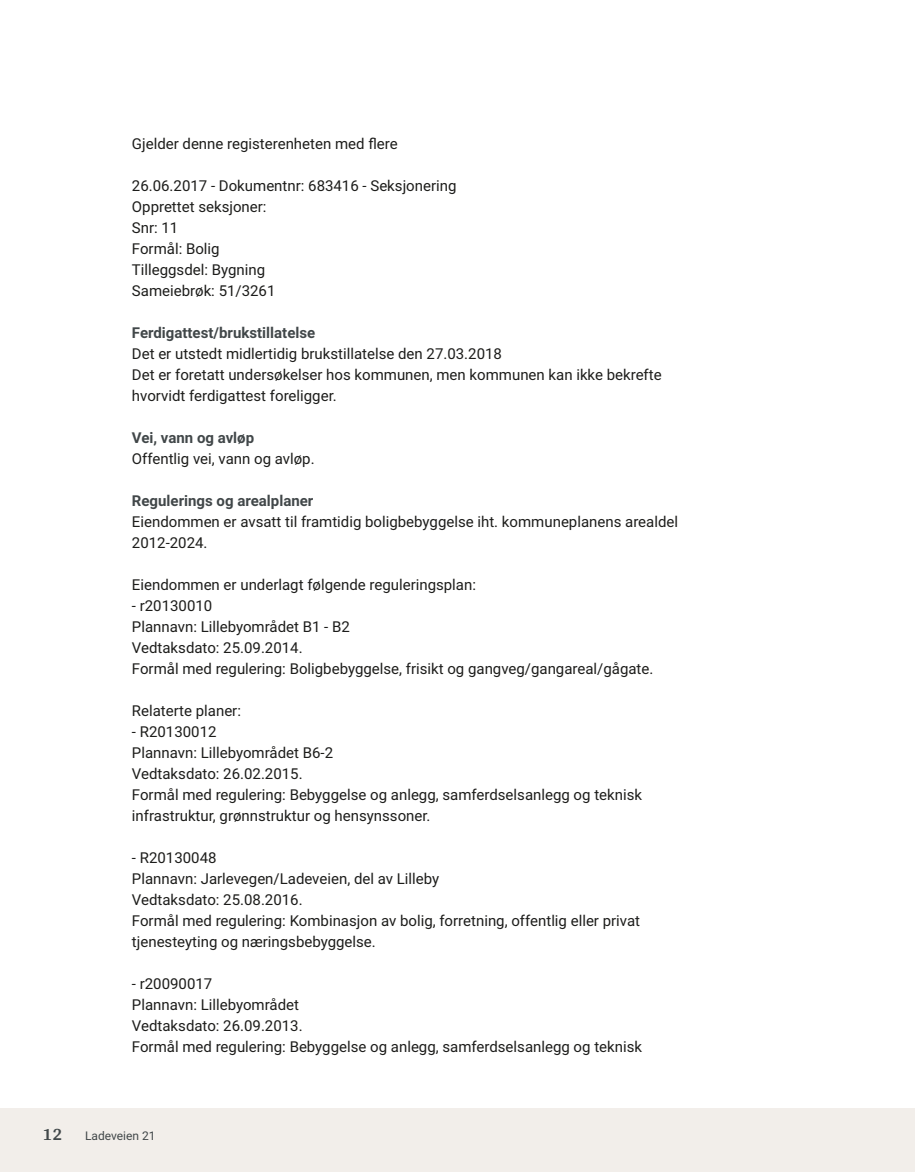
<style>
.page{position:relative;width:915px;height:1172px;background:#fff}
.page>*{position:absolute;margin:0;border:0;box-sizing:border-box;transform-origin:0 0}
.t1{font:700 18px "Arya";color:#414749}
.t2{font:15px/21px "Roboto Vitec";color:#1d1d1b}
.t3{font:700 15px "Roboto Vitec";color:#414749}
.t4{font:12px "Roboto Vitec";color:#414749}
</style>
<div class="page">
<div style="left:0;top:1108px;width:914px;height:64px;background:#f2eeea"></div>
<p class="t2" style="left:132px;top:132px;width:267px">Gjelder denne registerenheten med flere</p>
<p class="t2" style="left:132px;top:174px;width:326px">26.06.2017 ‑ Dokumentnr: 683416 ‑ Seksjonering<br>Opprettet seksjoner:<br>Snr: 11<br>Formål: Bolig<br>Tilleggsdel: Bygning<br>Sameiebrøk: 51/3261</p>
<p class="t3" style="left:132px;top:322px;width:185px">Ferdigattest/brukstillatelse</p>
<p class="t2" style="left:132px;top:342px;width:531px">Det er utstedt midlertidig brukstillatelse den 27.03.2018<br>Det er foretatt undersøkelser hos kommunen, men kommunen kan ikke bekrefte hvorvidt ferdigattest foreligger.</p>
<p class="t3" style="left:132px;top:427px;width:124px">Vei, vann og avløp</p>
<p class="t2" style="left:132px;top:447px;width:184px">Offentlig vei, vann og avløp.</p>
<p class="t3" style="left:132px;top:490px;width:183px">Regulerings og arealplaner</p>
<p class="t2" style="left:132px;top:510px;width:547px">Eiendommen er avsatt til framtidig boligbebyggelse iht. kommuneplanens arealdel<br>2012‑2024.</p>
<p class="t2" style="left:132px;top:573px;width:523px">Eiendommen er underlagt følgende reguleringsplan:<br>‑ r20130010<br>Plannavn: Lillebyområdet B1 ‑ B2<br>Vedtaksdato: 25.09.2014.<br>Formål med regulering: Boligbebyggelse, frisikt og gangveg/gangareal/gågate.</p>
<p class="t2" style="left:132px;top:699px;width:511px">Relaterte planer:<br>‑ R20130012<br>Plannavn: Lillebyområdet B6‑2<br>Vedtaksdato: 26.02.2015.<br>Formål med regulering: Bebyggelse og anlegg, samferdselsanlegg og teknisk infrastruktur, grønnstruktur og hensynssoner.</p>
<p class="t2" style="left:132px;top:846px;width:509px">‑ R20130048<br>Plannavn: Jarlevegen/Ladeveien, del av Lilleby<br>Vedtaksdato: 25.08.2016.<br>Formål med regulering: Kombinasjon av bolig, forretning, offentlig eller privat tjenesteyting og næringsbebyggelse.</p>
<p class="t2" style="left:132px;top:972px;width:511px">‑ r20090017<br>Plannavn: Lillebyområdet<br>Vedtaksdato: 26.09.2013.<br>Formål med regulering: Bebyggelse og anlegg, samferdselsanlegg og teknisk</p>
<p class="t1" style="left:43px;top:1123px;width:21px">12</p>
<p class="t4" style="left:85px;top:1127px;width:72px">Ladeveien 21</p>
</div>
